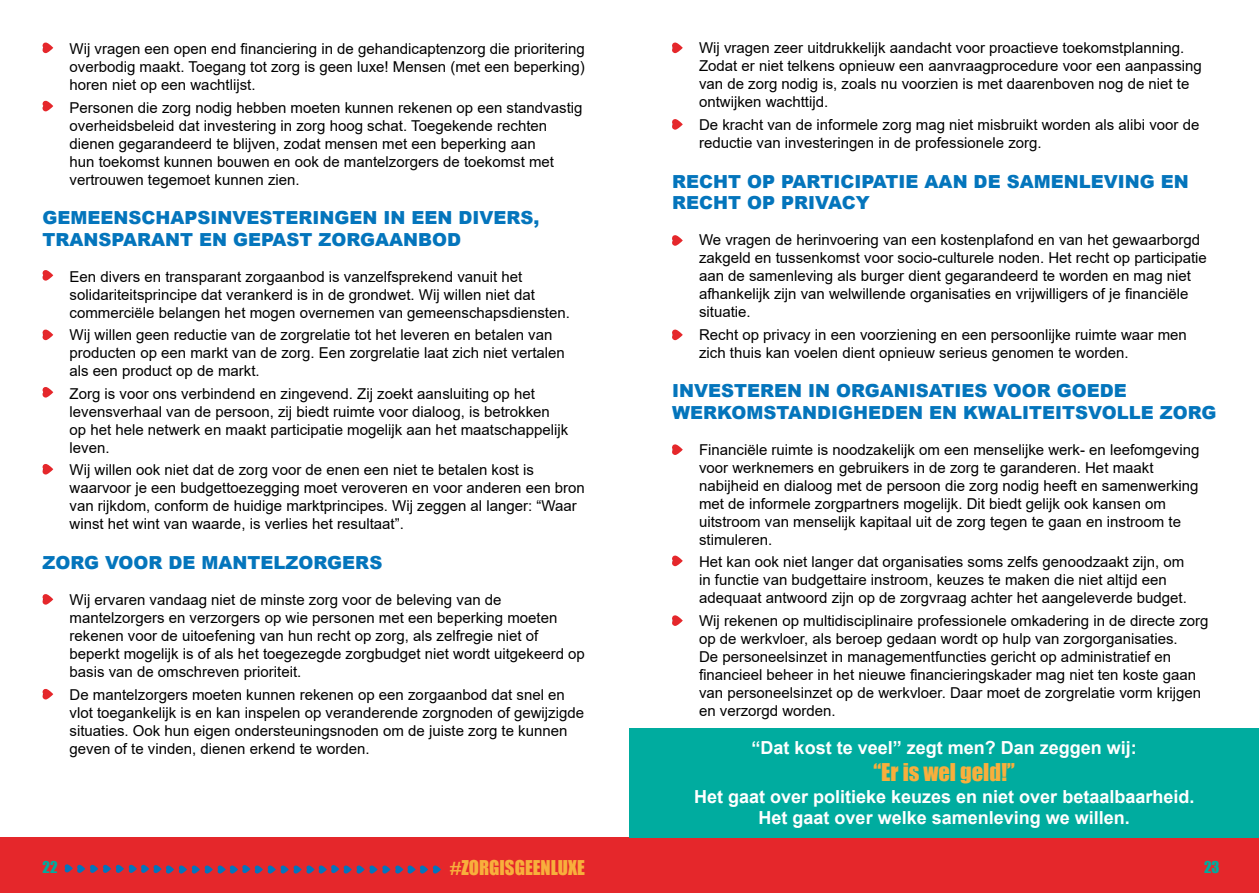
<style>
.page{position:relative;width:1259px;height:893px;background:#fff}
.page>*{position:absolute;margin:0;border:0;box-sizing:border-box;transform-origin:0 0}
.t1{font:22.5px "Impact";color:#f8af3c}
.t2{font:18.75px "Impact";color:#f8af3c}
.t3{font:900 18px/21.6px "Arial";color:#0475bc}
.t4{font:700 18px/21.6px "Arial";color:#fff;text-align:center}
.t5{font:15px/18px "Arial";color:#000}
.t6{font:15px "Impact";color:#00ac9f}
</style>
<div class="page">
<div style="left:0;top:838px;width:1259px;height:55px;background:#e5272b"></div>
<svg style="left:42px;top:42px;width:11px;height:11px"></svg>
<svg style="left:42px;top:101px;width:11px;height:10px"></svg>
<svg style="left:42px;top:270px;width:11px;height:11px"></svg>
<svg style="left:42px;top:329px;width:11px;height:11px"></svg>
<svg style="left:42px;top:387px;width:11px;height:11px"></svg>
<svg style="left:42px;top:464px;width:11px;height:11px"></svg>
<svg style="left:42px;top:594px;width:11px;height:11px"></svg>
<svg style="left:42px;top:689px;width:11px;height:10px"></svg>
<svg style="left:672px;top:42px;width:11px;height:11px"></svg>
<svg style="left:672px;top:119px;width:11px;height:11px"></svg>
<svg style="left:672px;top:235px;width:11px;height:11px"></svg>
<svg style="left:672px;top:329px;width:11px;height:11px"></svg>
<svg style="left:672px;top:444px;width:11px;height:11px"></svg>
<svg style="left:672px;top:555px;width:11px;height:11px"></svg>
<svg style="left:672px;top:615px;width:11px;height:11px"></svg>
<svg style="left:64px;top:864px;width:377px;height:10px"></svg>
<div style="left:629px;top:728px;width:630px;height:110px;background:#00ac9f"></div>
<p class="t5" style="left:70px;top:40px;width:517px;text-align:justify;text-indent:-27px">• Wij vragen een open end financiering in de gehandicaptenzorg die prioritering overbodig maakt. Toegang tot zorg is geen luxe! Mensen (met een beperking) horen niet op een wachtlijst.</p>
<p class="t5" style="left:70px;top:98px;width:514px;text-indent:-27px">• Personen die zorg nodig hebben moeten kunnen rekenen op een standvastig overheidsbeleid dat investering in zorg hoog schat. Toegekende rechten dienen gegarandeerd te blijven, zodat mensen met een beperking aan<br>hun toekomst kunnen bouwen en ook de mantelzorgers de toekomst met vertrouwen tegemoet kunnen zien.</p>
<p class="t3" style="left:43px;top:206px;width:498px">GEMEENSCHAPSINVESTERINGEN IN EEN DIVERS,<br>TRANSPARANT EN GEPAST ZORGAANBOD</p>
<p class="t5" style="left:70px;top:267px;width:502px;text-indent:-27px">• Een divers en transparant zorgaanbod is vanzelfsprekend vanuit het solidariteitsprincipe dat verankerd is in de grondwet. Wij willen niet dat commerciële belangen het mogen overnemen van gemeenschapsdiensten.</p>
<p class="t5" style="left:70px;top:326px;width:497px;text-indent:-27px">• Wij willen geen reductie van de zorgrelatie tot het leveren en betalen van producten op een markt van de zorg. Een zorgrelatie laat zich niet vertalen als een product op de markt.</p>
<p class="t5" style="left:70px;top:384px;width:500px;text-indent:-27px">• Zorg is voor ons verbindend en zingevend. Zij zoekt aansluiting op het levensverhaal van de persoon, zij biedt ruimte voor dialoog, is betrokken op het hele netwerk en maakt participatie mogelijk aan het maatschappelijk leven.</p>
<p class="t5" style="left:70px;top:461px;width:517px;text-indent:-27px">• Wij willen ook niet dat de zorg voor de enen een niet te betalen kost is waarvoor je een budgettoezegging moet veroveren en voor anderen een bron van rijkdom, conform de huidige marktprincipes. Wij zeggen al langer: “Waar winst het wint van waarde, is verlies het resultaat”.</p>
<p class="t3" style="left:43px;top:551px;width:341px">ZORG VOOR DE MANTELZORGERS</p>
<p class="t5" style="left:70px;top:591px;width:517px;text-indent:-27px">• Wij ervaren vandaag niet de minste zorg voor de beleving van de mantelzorgers en verzorgers op wie personen met een beperking moeten rekenen voor de uitoefening van hun recht op zorg, als zelfregie niet of beperkt mogelijk is of als het toegezegde zorgbudget niet wordt uitgekeerd op basis van de omschreven prioriteit.</p>
<p class="t5" style="left:70px;top:685px;width:516px;text-indent:-27px">• De mantelzorgers moeten kunnen rekenen op een zorgaanbod dat snel en vlot toegankelijk is en kan inspelen op veranderende zorgnoden of gewijzigde situaties. Ook hun eigen ondersteuningsnoden om de juiste zorg te kunnen geven of te vinden, dienen erkend te worden.</p>
<p class="t5" style="left:699px;top:39px;width:504px;text-indent:-27px">• Wij vragen zeer uitdrukkelijk aandacht voor proactieve toekomstplanning.<br>Zodat er niet telkens opnieuw een aanvraagprocedure voor een aanpassing van de zorg nodig is, zoals nu voorzien is met daarenboven nog de niet te ontwijken wachttijd.</p>
<p class="t5" style="left:699px;top:116px;width:502px;text-indent:-27px">• De kracht van de informele zorg mag niet misbruikt worden als alibi voor de reductie van investeringen in de professionele zorg.</p>
<p class="t3" style="left:672px;top:170px;width:518px">RECHT OP PARTICIPATIE AAN DE SAMENLEVING EN<br>RECHT OP PRIVACY</p>
<p class="t5" style="left:699px;top:231px;width:509px;text-indent:-27px">• We vragen de herinvoering van een kostenplafond en van het gewaarborgd zakgeld en tussenkomst voor socio-culturele noden. Het recht op participatie aan de samenleving als burger dient gegarandeerd te worden en mag niet afhankelijk zijn van welwillende organisaties en vrijwilligers of je financiële situatie.</p>
<p class="t5" style="left:699px;top:325px;width:489px;text-indent:-27px">• Recht op privacy in een voorziening en een persoonlijke ruimte waar men zich thuis kan voelen dient opnieuw serieus genomen te worden.</p>
<p class="t3" style="left:672px;top:379px;width:546px">INVESTEREN IN ORGANISATIES VOOR GOEDE<br>WERKOMSTANDIGHEDEN EN KWALITEITSVOLLE ZORG</p>
<p class="t5" style="left:699px;top:440px;width:502px;text-indent:-27px">• Financiële ruimte is noodzakelijk om een menselijke werk- en leefomgeving voor werknemers en gebruikers in de zorg te garanderen. Het maakt nabijheid en dialoog met de persoon die zorg nodig heeft en samenwerking met de informele zorgpartners mogelijk. Dit biedt gelijk ook kansen om uitstroom van menselijk kapitaal uit de zorg tegen te gaan en instroom te stimuleren.</p>
<p class="t5" style="left:699px;top:553px;width:489px;text-indent:-27px">• Het kan ook niet langer dat organisaties soms zelfs genoodzaakt zijn, om in functie van budgettaire instroom, keuzes te maken die niet altijd een adequaat antwoord zijn op de zorgvraag achter het aangeleverde budget.</p>
<p class="t5" style="left:699px;top:611px;width:511px;text-indent:-27px">• Wij rekenen op multidisciplinaire professionele omkadering in de directe zorg op de werkvloer, als beroep gedaan wordt op hulp van zorgorganisaties.<br>De personeelsinzet in managementfuncties gericht op administratief en financieel beheer in het nieuwe financieringskader mag niet ten koste gaan van personeelsinzet op de werkvloer. Daar moet de zorgrelatie vorm krijgen en verzorgd worden.</p>
<p class="t4" style="left:751px;top:737px;width:387px">“Dat kost te veel” zegt men? Dan zeggen wij:</p>
<h1 class="t1" style="left:873px;top:755px;width:143px">“Er is wel geld!”</h1>
<p class="t4" style="left:694px;top:786px;width:502px">Het gaat over politieke keuzes en niet over betaalbaarheid.<br>Het gaat over welke samenleving we willen.</p>
<p class="t6" style="left:43px;top:856px;width:17px">22</p>
<p class="t2" style="left:450px;top:853px;width:137px">#ZORGISGEENLUXE</p>
<p class="t6" style="left:1204px;top:856px;width:17px">23</p>
</div>
